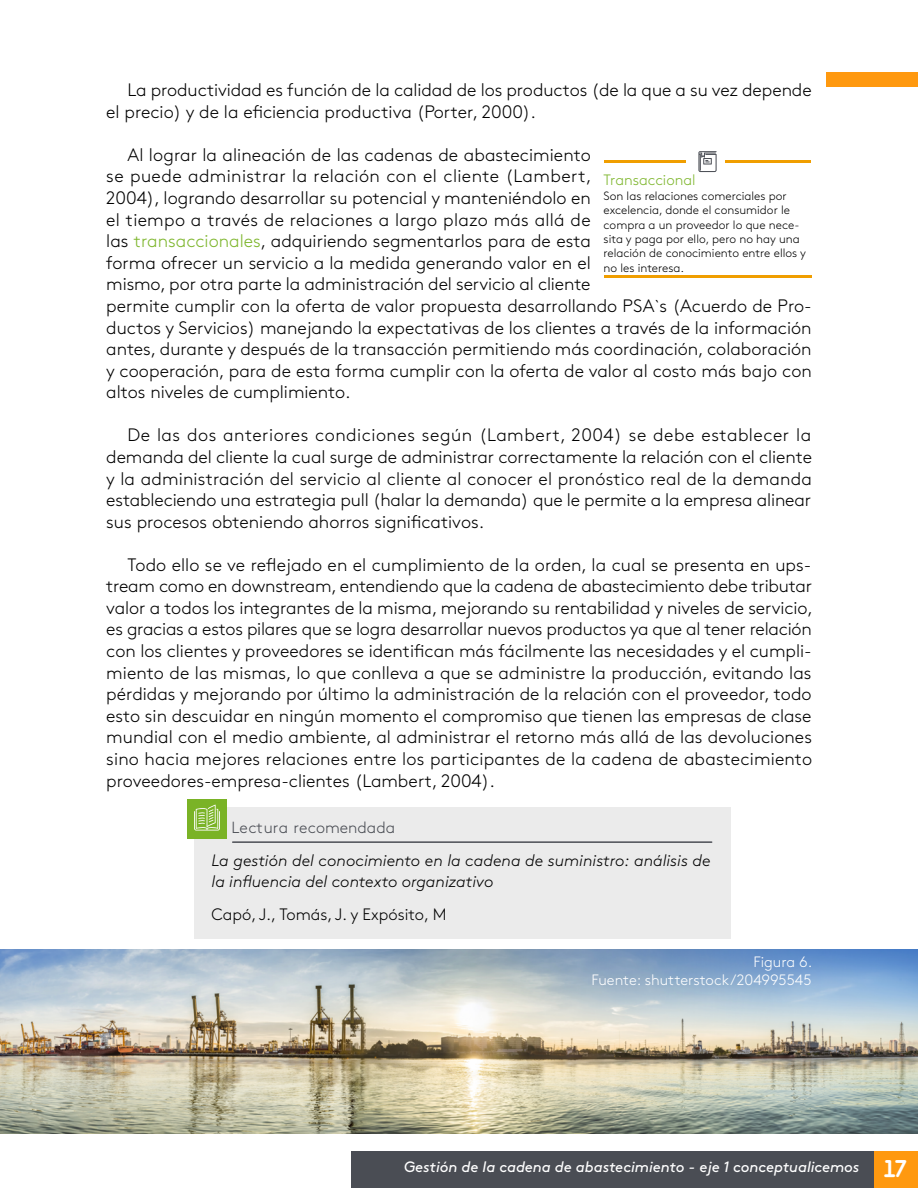
<style>
.page{position:relative;width:918px;height:1188px;background:#fff}
.page>*{position:absolute;margin:0;border:0;box-sizing:border-box;transform-origin:0 0}
.t1{font:300 18px/21.6px "Brown Std";color:#000}
.t2{font:italic 300 16.5px/21px "Brown Std";color:#000}
.t3{font:300 16.5px "Brown Std";color:#000}
.t4{font:300 16.2px "Brown Std";color:#4a4d54}
.t5{font:italic 15px "Brown Std";letter-spacing:-.005em;color:#fff}
.t6{font:300 15px/18px "Brown Std";color:#fff;text-align:right}
.t7{font:300 15px "Brown Std";color:#7eb62d}
.t8{font:300 12px/14.4px "Brown Std";color:#000}
.s1{color:#7eb62d}
.s2{font-family:"Areandina Voz";font-style:normal;font-size:24px}
</style>
<div class="page">
<div style="left:826px;top:72px;width:92px;height:15px;background:#ff990f"></div>
<div style="left:873px;top:1151px;width:45px;height:37px;background:#ff990f"></div>
<div style="left:351px;top:1151px;width:522px;height:37px;background:#4a4d54"></div>
<hr style="left:604px;top:275px;width:207px;height:2px;background:#f09e00">
<hr style="left:604px;top:160px;width:82px;height:3px;background:#f09e00">
<hr style="left:726px;top:160px;width:85px;height:3px;background:#f09e00">
<svg style="left:698px;top:151px;width:19px;height:21px"></svg>
<div style="left:194px;top:807px;width:537px;height:131px;background:#ebebeb"></div>
<hr style="left:233px;top:841px;width:479px;height:2px;background:#4a4d54">
<div style="left:187px;top:799px;width:40px;height:40px;background:#7ab326"></div>
<svg style="left:194px;top:805px;width:26px;height:26px"></svg>
<img style="left:0;top:949px;width:918px;height:184px">
<p class="t1" style="left:106px;top:80px;width:707px;text-indent:21px">La productividad es función de la calidad de los productos (de la que a su vez depende el precio) y de la eficiencia productiva (Porter, 2000).</p>
<p class="t1" style="left:106px;top:144px;width:707px;text-indent:21px">Al lograr la alineación de las cadenas de abastecimiento<br>se puede administrar la relación con el cliente (Lambert,<br>2004), logrando desarrollar su potencial y manteniéndolo en<br>el tiempo a través de relaciones a largo plazo más allá de<br>las <span class="s1">transaccionales</span>, adquiriendo segmentarlos para de esta<br>forma ofrecer un servicio a la medida generando valor en el<br>mismo, por otra parte la administración del servicio al cliente<br>permite cumplir con la oferta de valor propuesta desarrollando PSA`s (Acuerdo de Pro&shy;ductos y Servicios) manejando la expectativas de los clientes a través de la información antes, durante y después de la transacción permitiendo más coordinación, colaboración y cooperación, para de esta forma cumplir con la oferta de valor al costo más bajo con altos niveles de cumplimiento.</p>
<p class="t1" style="left:106px;top:425px;width:707px;text-align:justify;text-indent:21px">De las dos anteriores condiciones según (Lambert, 2004) se debe establecer la demanda del cliente la cual surge de administrar correctamente la relación con el cliente y la administración del servicio al cliente al conocer el pronóstico real de la demanda estableciendo una estrategia pull (halar la demanda) que le permite a la empresa alinear sus procesos obteniendo ahorros significativos.</p>
<p class="t1" style="left:106px;top:554px;width:708px;text-align:justify;text-indent:21px">Todo ello se ve reflejado en el cumplimiento de la orden, la cual se presenta en ups&shy;tream como en downstream, entendiendo que la cadena de abastecimiento debe tributar valor a todos los integrantes de la misma, mejorando su rentabilidad y niveles de servicio, es gracias a estos pilares que se logra desarrollar nuevos productos ya que al tener relación con los clientes y proveedores se identifican más fácilmente las necesidades y el cumpli&shy;miento de las mismas, lo que conlleva a que se administre la producción, evitando las pérdidas y mejorando por último la administración de la relación con el proveedor, todo esto sin descuidar en ningún momento el compromiso que tienen las empresas de clase mundial con el medio ambiente, al administrar el retorno más allá de las devoluciones sino hacia mejores relaciones entre los participantes de la cadena de abastecimiento proveedores-empresa-clientes (Lambert, 2004).</p>
<p class="t7" style="left:604px;top:172px;width:94px">Transaccional</p>
<p class="t8" style="left:604px;top:189px;width:204px">Son las relaciones comerciales por excelencia, donde el consumidor le compra a un proveedor lo que nece&shy;sita y paga por ello, pero no hay una relación de conocimiento entre ellos y no les interesa.</p>
<p class="t4" style="left:232px;top:818px;width:165px">Lectura recomendada</p>
<p class="t2" style="left:212px;top:850px;width:501px">La gestión del conocimiento en la cadena de suministro: análisis de la influencia del contexto organizativo</p>
<p class="t3" style="left:212px;top:905px;width:236px">Capó, J. , Tomás, J. y Expósito, M</p>
<p class="t6" style="left:592px;top:953px;width:222px">Figura 6.<br>Fuente: shutterstock/204995545</p>
<p class="t5" style="left:404px;top:1158px;width:505px">Gestión de la cadena de abastecimiento - eje 1 conceptualicemos <span class="s2">17</span></p>
</div>
